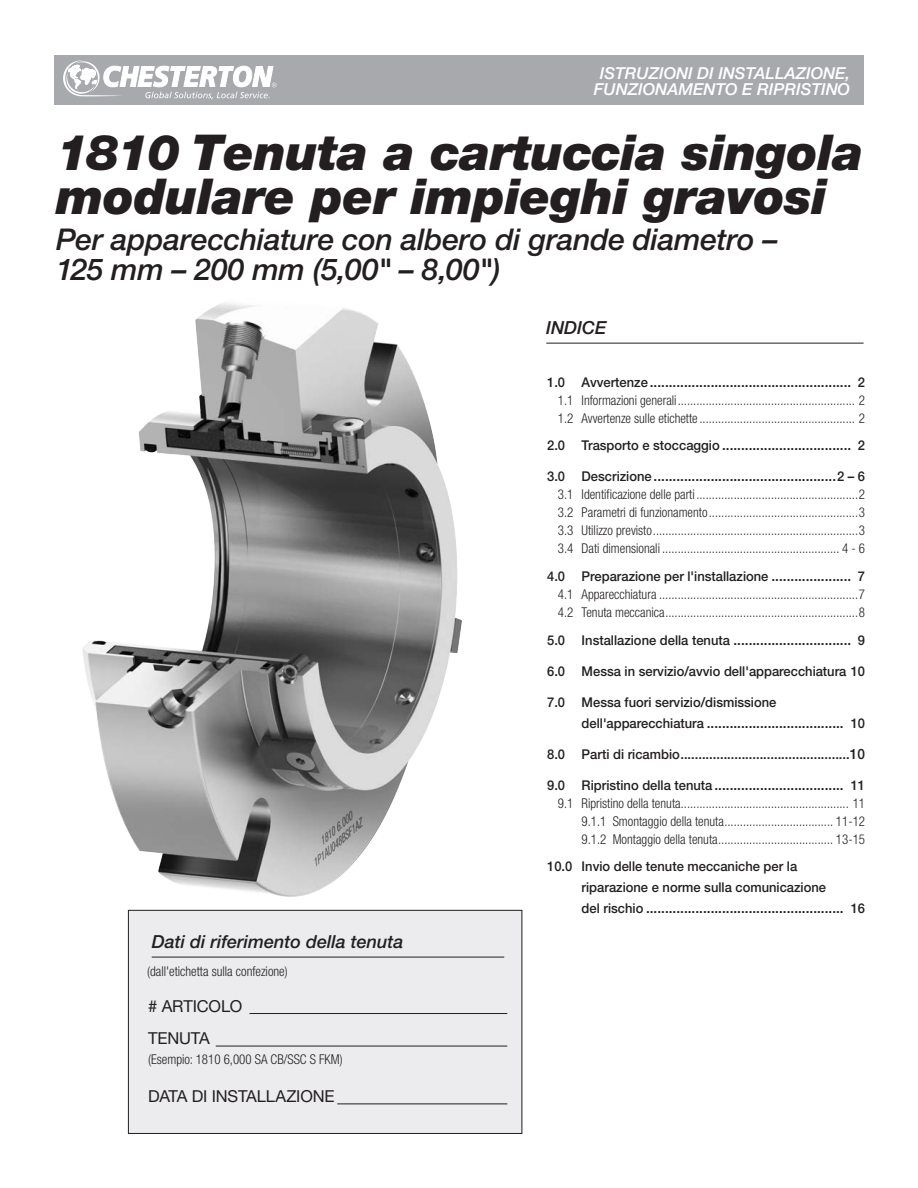
<style>
.page{position:relative;width:918px;height:1188px;background:#fff}
.page>*{position:absolute;margin:0;border:0;box-sizing:border-box;transform-origin:0 0}
.t1{font:italic 900 49.5px/43.5px "Helvetica Neue CE";letter-spacing:-.01em;color:#231f20}
.t2{font:italic 500 30px/30px "Helvetica Neue";letter-spacing:-.01em;color:#231f20}
.t3{font:italic 500 18px "Helvetica Neue";color:#231f20}
.t4{font:italic 500 16.5px/16.5px "Helvetica Neue";color:#fff;text-align:center}
.t5{font:16.5px/32.5px "Helvetica Neue CE";letter-spacing:-.01em;color:#231f20}
.t6{font:500 14.25px/31px "Helvetica Neue CE";color:#231f20;scale:.96 1}
.t7{font:300 condensed 13.5px/18px "Helvetica Neue";color:#231f20;scale:.96 1}
.t8{font:500 13.5px/21px "Helvetica Neue CE";color:#231f20;scale:.96 1}
.s1{font-size:13.5px}
.s2{font-size:14.25px}
</style>
<div class="page">
<img style="left:82px;top:302px;width:470px;height:595px">
<hr style="left:546px;top:343px;width:318px;height:1px;background:#231f20">
<div style="left:54px;top:55px;width:810px;height:50px;background:#a8a9ad"></div>
<svg style="left:63px;top:60px;width:214px;height:39px"></svg>
<div style="left:128px;top:910px;width:394px;height:223px;background:#ececee"></div>
<hr style="left:152px;top:957px;width:352px;height:1px;background:#231f20">
<div style="left:128px;top:910px;width:394px;height:224px;border:1px solid #231f20"></div>
<hr style="left:250px;top:1013px;width:257px;height:1px;background:#231f20">
<hr style="left:216px;top:1046px;width:291px;height:1px;background:#231f20">
<hr style="left:337px;top:1104px;width:170px;height:1px;background:#231f20">
<p class="t4" style="left:594px;top:64px;width:258px">ISTRUZIONI DI INSTALLAZIONE,<br>FUNZIONAMENTO E RIPRISTINO</p>
<h1 class="t1" style="left:56px;top:131px;width:809px">1810 Tenuta a cartuccia singola modulare per impieghi gravosi</h1>
<h2 class="t2" style="left:56px;top:224px;width:723px">Per apparecchiature con albero di grande diametro –<br>125 mm – 200 mm (5,00" – 8,00")</h2>
<h3 class="t3" style="left:546px;top:317px;width:62px">INDICE</h3>
<h3 class="t3" style="left:152px;top:931px;width:253px">Dati di riferimento della tenuta</h3>
<p class="t7" style="left:147px;top:962px;width:148px">(dall'etichetta sulla confezione)</p>
<p class="t5" style="left:148px;top:990px;width:95px"># ARTICOLO<br>TENUTA</p>
<p class="t7" style="left:148px;top:1050px;width:204px">(Esempio: 1810 6,000 SA CB/SSC S FKM)</p>
<p class="t5" style="left:148px;top:1080px;width:188px">DATA DI INSTALLAZIONE</p>
<p class="t6" style="left:547px;top:366px;width:333px"><span class="s1">1.0 Avvertenze</span> ..................................................... <span class="s1">2</span></p>
<p class="t7" style="left:558px;top:391px;width:322px">1.1 Informazioni generali......................................................... 2<br>1.2 Avvertenze sulle etichette .................................................. 2</p>
<p class="t6" style="left:547px;top:430px;width:333px"><span class="s1">2.0 Trasporto e stoccaggio</span> .................................. <span class="s1">2<br>3.0 Descrizione</span> ................................................<span class="s1">2 – 6</span></p>
<p class="t7" style="left:558px;top:485px;width:322px;text-align:justify">3.1 Identificazione delle parti ....................................................2<br>3.2 Parametri di funzionamento................................................3<br>3.3 Utilizzo previsto..................................................................3<br>3.4 Dati dimensionali ......................................................... 4 - 6</p>
<p class="t8" style="left:547px;top:566px;width:333px">4.0 Preparazione per l'installazione <span class="s2">.....................</span> 7</p>
<p class="t7" style="left:558px;top:585px;width:322px">4.1 Apparecchiatura ................................................................7<br>4.2 Tenuta meccanica..............................................................8</p>
<p class="t6" style="left:547px;top:624px;width:333px"><span class="s1">5.0 Installazione della tenuta</span> ............................... <span class="s1">9</span></p>
<p class="t8" style="left:547px;top:661px;width:333px">6.0 Messa in servizio/avvio dell'apparecchiatura 10</p>
<p class="t8" style="left:547px;top:691px;width:240px">7.0 Messa fuori servizio/dismissione</p>
<p class="t6" style="left:582px;top:707px;width:297px"><span class="s1">dell'apparecchiatura</span> .................................... <span class="s1">10</span></p>
<p class="t8" style="left:547px;top:743px;width:333px">8.0 Parti di ricambio...............................................<span class="s2">10</span></p>
<p class="t6" style="left:547px;top:769px;width:333px"><span class="s1">9.0 Ripristino della tenuta</span> .................................. <span class="s1">11</span></p>
<p class="t7" style="left:582px;top:794px;width:297px;text-align:justify;text-indent:-24px">9.1 Ripristino della tenuta...................................................... 11<br>9.1.1 Smontaggio della tenuta................................... 11-12<br>9.1.2 Montaggio della tenuta..................................... 13-15</p>
<p class="t8" style="left:582px;top:856px;width:256px;text-indent:-34px">10.0 Invio delle tenute meccaniche per la riparazione e norme sulla comunicazione</p>
<p class="t6" style="left:582px;top:893px;width:297px"><span class="s1">del rischio</span> .................................................... <span class="s1">16</span></p>
</div>
